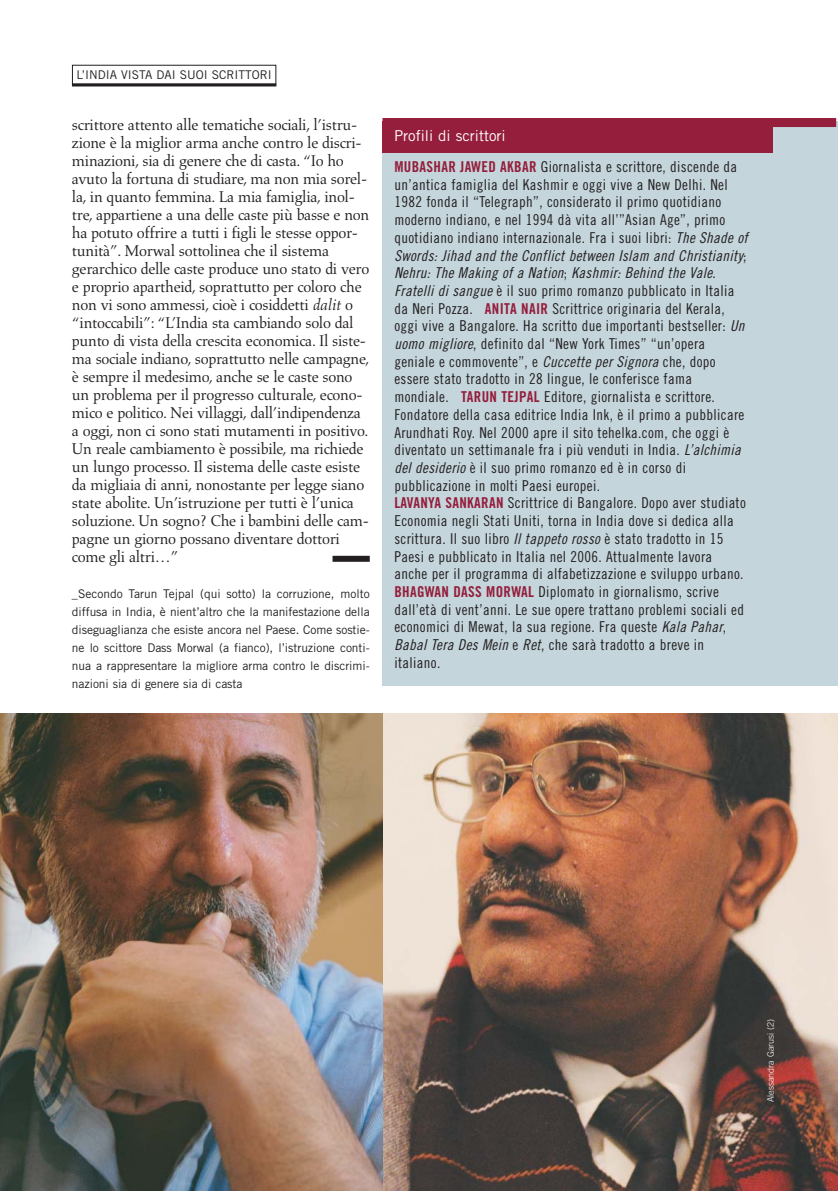
<style>
.page{position:relative;width:838px;height:1191px;background:#fff}
.page>*{position:absolute;margin:0;border:0;box-sizing:border-box;transform-origin:0 0}
.t1{font:15.9px/18px "Aldus";letter-spacing:-.02em;color:#231f20}
.t2{font:15px/17.7px "Trade Gothic Cond Eighteen";letter-spacing:.02em;color:#231f20}
.t3{font:15px "Trade Gothic";color:#fff}
.t4{font:12px/18px "Trade Gothic";letter-spacing:-.005em;color:#231f20;text-align:justify}
.t5{font:300 9px "Trade Gothic";color:#fff}
.s1{font-style:italic}
.s2{font-family:"Trade Gothic Bold Cond Twenty";color:#941e3b}
</style>
<div class="page">
<div style="left:72px;top:65px;width:204px;height:21px;border:1px solid #231f20"></div>
<hr style="left:72px;top:83px;width:204px;height:3px;background:#231f20">
<div style="left:382px;top:121px;width:455px;height:565px;background:#c4d5dc"></div>
<div style="left:382px;top:118px;width:454px;height:9px;background:#941e3b"></div>
<div style="left:382px;top:121px;width:390px;height:32px;background:#941e3b"></div>
<img style="left:0;top:713px;width:837px;height:477px">
<div style="left:332px;top:556px;width:38px;height:6px;background:#231f20"></div>
<p class="t4" style="left:76px;top:67px;width:197px">L’INDIA VISTA DAI SUOI SCRITTORI</p>
<p class="t1" style="left:72px;top:117px;width:299px">scrittore attento alle tematiche sociali, l’istru&shy;zione è la miglior arma anche contro le discri&shy;minazioni, sia di genere che di casta. “Io ho avuto la fortuna di studiare, ma non mia sorel&shy;la, in quanto femmina. La mia famiglia, inol&shy;tre, appartiene a una delle caste più basse e non ha potuto offrire a tutti i figli le stesse oppor&shy;tunità”. Morwal sottolinea che il sistema gerarchico delle caste produce uno stato di vero e proprio apartheid, soprattutto per coloro che non vi sono ammessi, cioè i cosiddetti <span class="s1">dalit</span> o “intoccabili”: “L’India sta cambiando solo dal punto di vista della crescita economica. Il siste&shy;ma sociale indiano, soprattutto nelle campagne, è sempre il medesimo, anche se le caste sono un problema per il progresso culturale, econo&shy;mico e politico. Nei villaggi, dall’indipendenza a oggi, non ci sono stati mutamenti in positivo.<br>Un reale cambiamento è possibile, ma richiede un lungo processo. Il sistema delle caste esiste da migliaia di anni, nonostante per legge siano state abolite. Un’istruzione per tutti è l’unica soluzione. Un sogno? Che i bambini delle cam&shy;pagne un giorno possano diventare dottori come gli altri…”</p>
<p class="t4" style="left:72px;top:585px;width:299px">_Secondo Tarun Tejpal (qui sotto) la corruzione, molto diffusa in India, è nient’altro che la manifestazione della diseguaglianza che esiste ancora nel Paese. Come sostie&shy;ne lo scittore Dass Morwal (a fianco), l’istruzione conti&shy;nua a rappresentare la migliore arma contro le discrimi&shy;nazioni sia di genere sia di casta</p>
<p class="t3" style="left:394px;top:130px;width:113px">Profili di scrittori</p>
<p class="t2" style="left:394px;top:159px;width:358px"><span class="s2">MUBASHAR JAWED AKBAR</span> Giornalista e scrittore, discende da un’antica famiglia del Kashmir e oggi vive a New Delhi. Nel 1982 fonda il “Telegraph”, considerato il primo quotidiano moderno indiano, e nel 1994 dà vita all’”Asian Age”, primo quotidiano indiano internazionale. Fra i suoi libri: <span class="s1">The Shade of Swords: Jihad and the Conflict between Islam and Christianity</span>; <span class="s1">Nehru: The Making of a Nation</span>; <span class="s1">Kashmir: Behind the Vale</span>.<br><span class="s1">Fratelli di sangue</span>è il suo primo romanzo pubblicato in Italia da Neri Pozza. <span class="s2">ANITA NAIR</span> Scrittrice originaria del Kerala, oggi vive a Bangalore. Ha scritto due importanti bestseller: <span class="s1">Un uomo migliore</span>, definito dal “New York Times” “un’opera<br>geniale e commovente”, e <span class="s1">Cuccette per Signora</span>che, dopo essere stato tradotto in 28 lingue, le conferisce fama<br>mondiale. <span class="s2">TARUN TEJPAL</span> Editore, giornalista e scrittore.<br>Fondatore della casa editrice India Ink, è il primo a pubblicare Arundhati Roy. Nel 2000 apre il sito tehelka.com, che oggi è diventato un settimanale fra i più venduti in India. <span class="s1">L’alchimia del desiderio</span>è il suo primo romanzo ed è in corso di pubblicazione in molti Paesi europei.<br><span class="s2">LAVANYA SANKARAN</span> Scrittrice di Bangalore. Dopo aver studiato Economia negli Stati Uniti, torna in India dove si dedica alla scrittura. Il suo libro <span class="s1">Il tappeto rosso</span>è stato tradotto in 15<br>Paesi e pubblicato in Italia nel 2006. Attualmente lavora<br>anche per il programma di alfabetizzazione e sviluppo urbano.<br><span class="s2">BHAGWAN DASS MORWAL</span> Diplomato in giornalismo, scrive dall’età di vent’anni. Le sue opere trattano problemi sociali ed economici di Mewat, la sua regione. Fra queste <span class="s1">Kala Pahar</span>, <span class="s1">Babal Tera Des Mein</span>e <span class="s1">Ret</span>, che sarà tradotto a breve in italiano.</p>
<p class="t5" style="left:767px;top:1102px;width:84px;rotate:-90deg">Alessandra Garusi (2)</p>
</div>
